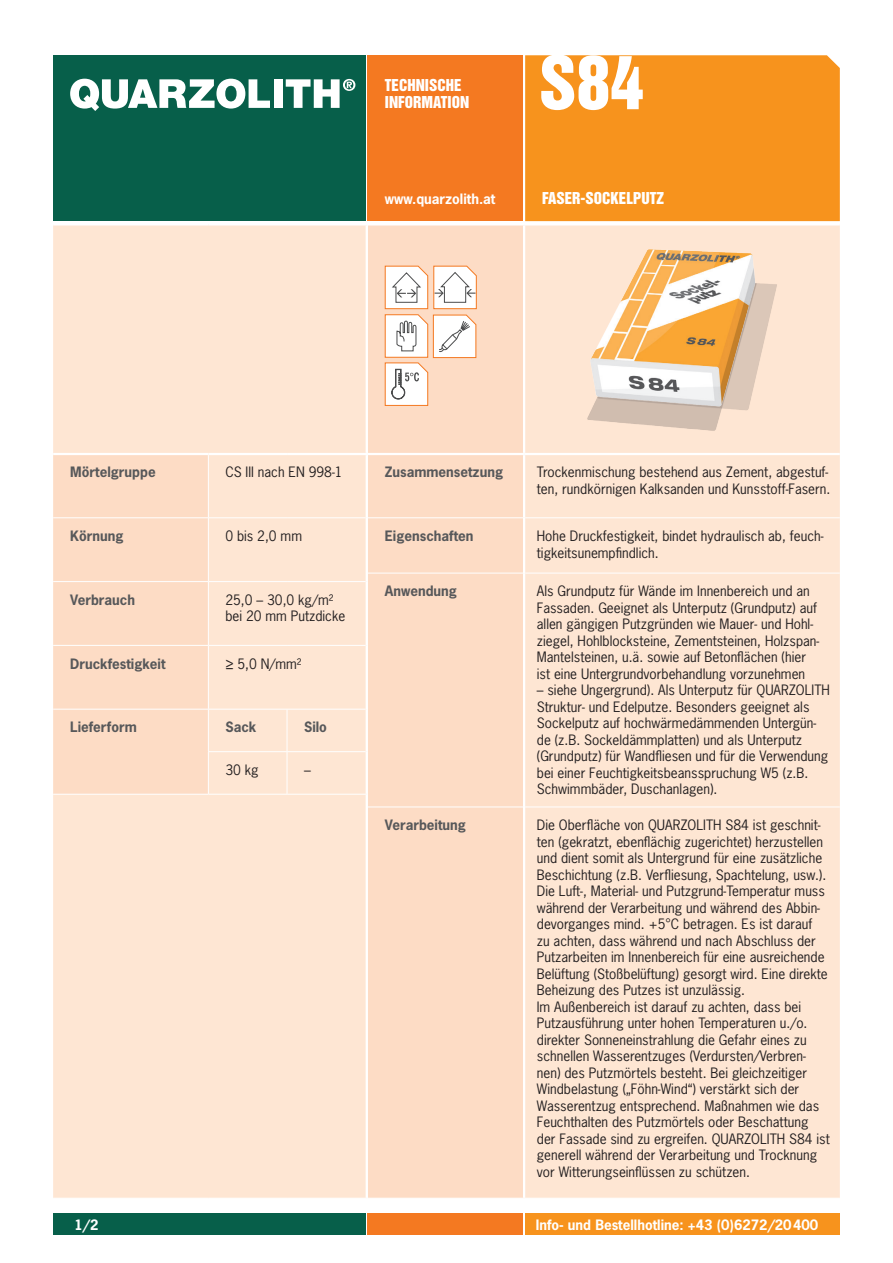
<style>
.page{position:relative;width:893px;height:1263px;background:#fff}
.page>*{position:absolute;margin:0;border:0;box-sizing:border-box;transform-origin:0 0}
.t1{font:67.5px "Helvetica Inserat LT Std";color:#fff}
.t2{font:15px/17.2px "Helvetica Inserat LT Std";color:#fff}
.t3{font:13.5px/16.5px "News Gothic Std";color:#231f20}
.t4{font:700 13.5px "News Gothic Std";color:#57585a}
.t5{font:700 13.5px "News Gothic Std";color:#fff}
.s1{font-weight:700}
</style>
<div class="page">
<div style="left:368px;top:225px;width:155px;height:973px;background:#fddcc5"></div>
<div style="left:525px;top:225px;width:315px;height:973px;background:#fee6d3"></div>
<hr style="left:368px;top:517px;width:155px;height:1px;background:#fff">
<hr style="left:525px;top:517px;width:315px;height:1px;background:#fff">
<hr style="left:368px;top:573px;width:155px;height:1px;background:#fff">
<hr style="left:525px;top:573px;width:315px;height:1px;background:#fff">
<hr style="left:368px;top:806px;width:155px;height:1px;background:#fff">
<hr style="left:525px;top:806px;width:315px;height:1px;background:#fff">
<hr style="left:368px;top:453px;width:156px;height:2px;background:#fff">
<hr style="left:524px;top:453px;width:316px;height:2px;background:#fff">
<div style="left:53px;top:225px;width:313px;height:973px;background:#fee6d3"></div>
<div style="left:53px;top:455px;width:155px;height:339px;background:#fddcc5"></div>
<hr style="left:53px;top:794px;width:155px;height:1px;background:#fff">
<hr style="left:208px;top:794px;width:79px;height:1px;background:#fff">
<hr style="left:287px;top:794px;width:81px;height:1px;background:#fff">
<hr style="left:208px;top:455px;width:1px;height:62px;background:#fff">
<hr style="left:53px;top:517px;width:155px;height:1px;background:#fff">
<hr style="left:208px;top:517px;width:79px;height:1px;background:#fff">
<hr style="left:208px;top:518px;width:1px;height:63px;background:#fff">
<hr style="left:287px;top:517px;width:79px;height:1px;background:#fff">
<hr style="left:53px;top:581px;width:155px;height:1px;background:#fff">
<hr style="left:208px;top:581px;width:79px;height:1px;background:#fff">
<hr style="left:208px;top:582px;width:1px;height:63px;background:#fff">
<hr style="left:287px;top:581px;width:79px;height:1px;background:#fff">
<hr style="left:53px;top:645px;width:155px;height:1px;background:#fff">
<hr style="left:208px;top:645px;width:79px;height:1px;background:#fff">
<hr style="left:208px;top:646px;width:1px;height:63px;background:#fff">
<hr style="left:287px;top:645px;width:79px;height:1px;background:#fff">
<hr style="left:53px;top:709px;width:155px;height:1px;background:#fff">
<hr style="left:208px;top:709px;width:79px;height:1px;background:#fff">
<hr style="left:208px;top:709px;width:1px;height:42px;background:#fff">
<hr style="left:287px;top:709px;width:79px;height:1px;background:#fff">
<hr style="left:287px;top:709px;width:1px;height:42px;background:#fff">
<hr style="left:208px;top:751px;width:79px;height:1px;background:#fff">
<hr style="left:208px;top:752px;width:1px;height:42px;background:#fff">
<hr style="left:287px;top:751px;width:79px;height:1px;background:#fff">
<hr style="left:287px;top:752px;width:1px;height:42px;background:#fff">
<hr style="left:53px;top:453px;width:155px;height:2px;background:#fff">
<hr style="left:208px;top:453px;width:79px;height:2px;background:#fff">
<hr style="left:287px;top:453px;width:81px;height:2px;background:#fff">
<svg style="left:384px;top:265px;width:93px;height:141px"></svg>
<div style="left:53px;top:55px;width:313px;height:166px;background:#075f4a"></div>
<div style="left:525px;top:55px;width:315px;height:166px;background:#f7931d"></div>
<div style="left:368px;top:55px;width:155px;height:166px;background:#f47921"></div>
<svg style="left:70px;top:79px;width:200px;height:32px"></svg>
<div style="left:274px;top:79px;width:9px;height:29px;background:#fff"></div>
<svg style="left:286px;top:79px;width:69px;height:29px"></svg>
<div style="left:53px;top:1213px;width:313px;height:21px;background:#075f4a"></div>
<div style="left:368px;top:1213px;width:155px;height:21px;background:#f47921"></div>
<div style="left:525px;top:1213px;width:315px;height:21px;background:#f7931d"></div>
<img style="left:586px;top:243px;width:193px;height:194px">
<p class="t2" style="left:385px;top:77px;width:86px">TECHNISCHE<br>INFORMATION</p>
<h1 class="t1" style="left:539px;top:42px;width:107px">S84</h1>
<p class="t5" style="left:385px;top:190px;width:112px">www.quarzolith.at</p>
<p class="t2" style="left:542px;top:190px;width:123px">FASER-SOCKELPUTZ</p>
<p class="t4" style="left:70px;top:463px;width:87px">Mörtelgruppe</p>
<p class="t3" style="left:225px;top:464px;width:119px">CS III nach EN 998-1</p>
<p class="t4" style="left:70px;top:527px;width:55px">Körnung</p>
<p class="t3" style="left:225px;top:528px;width:78px">0 bis 2,0 mm</p>
<p class="t4" style="left:70px;top:591px;width:66px">Verbrauch</p>
<p class="t3" style="left:225px;top:591px;width:122px">25,0 – 30,0 kg/m² bei 20 mm Putzdicke</p>
<p class="t4" style="left:70px;top:655px;width:97px">Druckfestigkeit</p>
<p class="t3" style="left:225px;top:655px;width:78px"><span class="s1">≥</span> 5,0 N/mm²</p>
<p class="t4" style="left:70px;top:718px;width:68px">Lieferform</p>
<p class="t4" style="left:225px;top:718px;width:33px">Sack</p>
<p class="t4" style="left:304px;top:718px;width:24px">Silo</p>
<p class="t3" style="left:225px;top:761px;width:35px">30 kg</p>
<p class="t3" style="left:304px;top:761px;width:8px">–</p>
<p class="t4" style="left:385px;top:463px;width:120px">Zusammensetzung</p>
<p class="t3" style="left:537px;top:464px;width:295px">Trockenmischung bestehend aus Zement, abgestuf&shy;ten, rundkörnigen Kalksanden und Kunsstoff-Fasern.</p>
<p class="t4" style="left:385px;top:527px;width:90px">Eigenschaften</p>
<p class="t3" style="left:537px;top:528px;width:288px">Hohe Druckfestigkeit, bindet hydraulisch ab, feuch&shy;tigkeitsunempfindlich.</p>
<p class="t4" style="left:385px;top:582px;width:74px">Anwendung</p>
<p class="t3" style="left:537px;top:583px;width:284px">Als Grundputz für Wände im Innenbereich und an Fassaden. Geeignet als Unterputz (Grundputz) auf allen gängigen Putzgründen wie Mauer- und Hohl&shy;ziegel, Hohlblocksteine, Zementsteinen, Holzspan-Mantelsteinen, u.ä. sowie auf Betonflächen (hier ist eine Untergrundvorbehandlung vorzunehmen</p>
<p class="t3" style="left:537px;top:682px;width:295px">– siehe Ungergrund). Als Unterputz für QUARZOLITH Struktur- und Edelputze. Besonders geeignet als Sockelputz auf hochwärmedämmenden Untergün&shy;de (z.B. Sockeldämmplatten) und als Unterputz (Grundputz) für Wandfliesen und für die Verwendung bei einer Feuchtigkeitsbeansspruchung W5 (z.B.<br>Schwimmbäder, Duschanlagen).</p>
<p class="t4" style="left:385px;top:816px;width:83px">Verarbeitung</p>
<p class="t3" style="left:537px;top:817px;width:294px">Die Oberfläche von QUARZOLITH S84 ist geschnit&shy;ten (gekratzt, ebenflächig zugerichtet) herzustellen und dient somit als Untergrund für eine zusätzliche Beschichtung (z.B. Verfliesung, Spachtelung, usw.).<br>Die Luft-, Material- und Putzgrund-Temperatur muss während der Verarbeitung und während des Abbin&shy;devorganges mind. +5°C betragen. Es ist darauf<br>zu achten, dass während und nach Abschluss der Putzarbeiten im Innenbereich für eine ausreichende Belüftung (Stoßbelüftung) gesorgt wird. Eine direkte Beheizung des Putzes ist unzulässig.<br>Im Außenbereich ist darauf zu achten, dass bei Putzausführung unter hohen Temperaturen u./o. direkter Sonneneinstrahlung die Gefahr eines zu schnellen Wasserentzuges (Verdursten/Verbren&shy;nen) des Putzmörtels besteht. Bei gleichzeitiger Windbelastung („Föhn-Wind“) verstärkt sich der Wasserentzug entsprechend. Maßnahmen wie das Feuchthalten des Putzmörtels oder Beschattung der Fassade sind zu ergreifen. QUARZOLITH S84 ist generell während der Verarbeitung und Trocknung vor Witterungseinflüssen zu schützen.</p>
<p class="t5" style="left:74px;top:1216px;width:26px">1/2</p>
<p class="t5" style="left:536px;top:1216px;width:284px">Info- und Bestellhotline: +43 (0)6272/20400</p>
</div>
